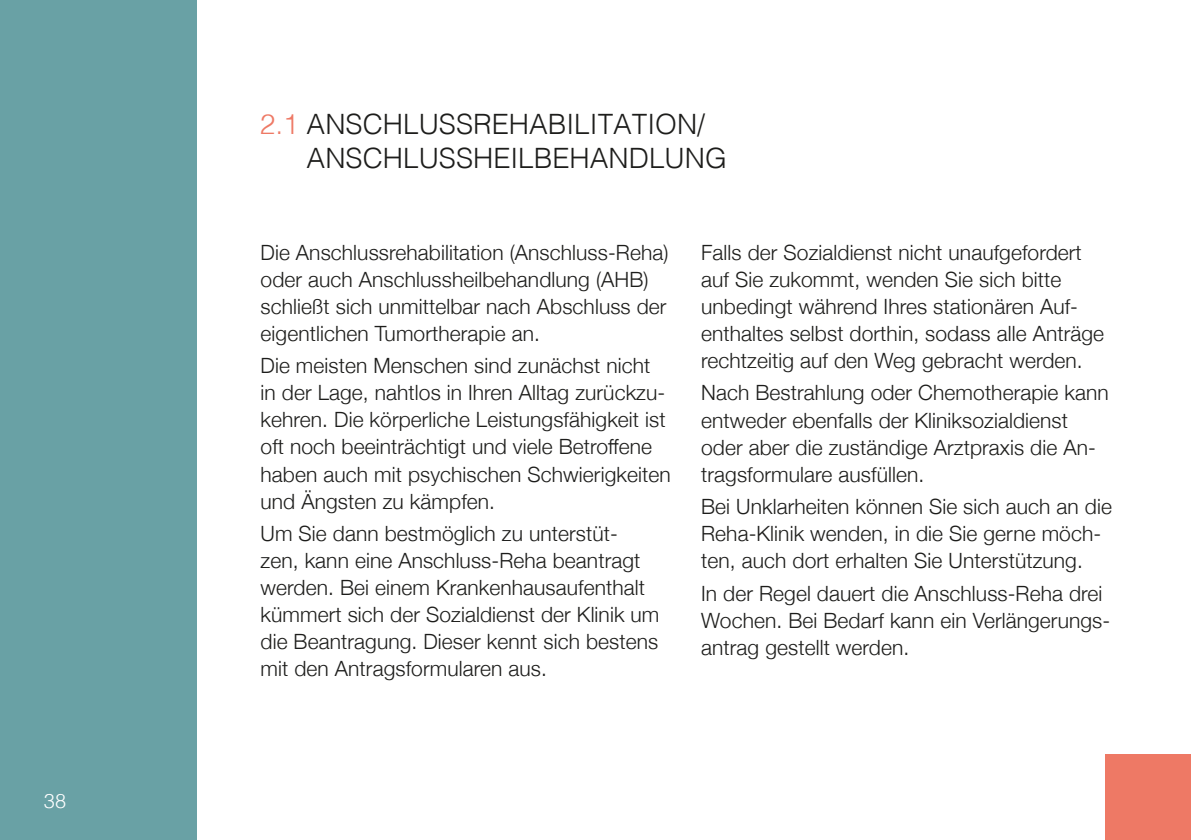
<style>
.page{position:relative;width:1191px;height:840px;background:#fff}
.page>*{position:absolute;margin:0;border:0;box-sizing:border-box;transform-origin:0 0}
.t1{font:300 28px/34px "Helvetica";color:#1d1d1b}
.t2{font:300 21px/27px "Helvetica Neue";letter-spacing:.005em;color:#1d1d1b}
.t3{font:300 20px "Helvetica";color:#fff}
.s1{color:#ee7965}
</style>
<div class="page">
<div style="left:0;top:0;width:197px;height:839px;background:#69a1a5"></div>
<div style="left:1106px;top:754px;width:85px;height:85px;background:#ee7965"></div>
<p class="t3" style="left:44px;top:783px;width:24px">38</p>
<h1 class="t1" style="left:307px;top:105px;width:421px;text-indent:-47px"><span class="s1">2.1</span> ANSCHLUSSREHABILITATION/<br>ANSCHLUSSHEILBEHANDLUNG</h1>
<p class="t2" style="left:260px;top:237px;width:409px">Die Anschlussrehabilitation (Anschluss-Reha) oder auch Anschlussheilbehandlung (AHB) schließt sich unmittelbar nach Abschluss der eigentlichen Tumortherapie an.</p>
<p class="t2" style="left:260px;top:350px;width:412px">Die meisten Menschen sind zunächst nicht in der Lage, nahtlos in Ihren Alltag zurückzu&shy;kehren. Die körperliche Leistungsfähigkeit ist oft noch beeinträchtigt und viele Betroffene haben auch mit psychischen Schwierigkeiten und Ängsten zu kämpfen.</p>
<p class="t2" style="left:260px;top:518px;width:400px">Um Sie dann bestmöglich zu unterstüt&shy;zen, kann eine Anschluss-Reha beantragt werden. Bei einem Krankenhausaufenthalt kümmert sich der Sozialdienst der Klinik um die Beantragung. Dieser kennt sich bestens mit den Antragsformularen aus.</p>
<p class="t2" style="left:701px;top:237px;width:404px">Falls der Sozialdienst nicht unaufgefordert auf Sie zukommt, wenden Sie sich bitte unbedingt während Ihres stationären Auf&shy;enthaltes selbst dorthin, sodass alle Anträge rechtzeitig auf den Weg gebracht werden.</p>
<p class="t2" style="left:701px;top:378px;width:409px">Nach Bestrahlung oder Chemotherapie kann entweder ebenfalls der Kliniksozialdienst oder aber die zuständige Arztpraxis die An&shy;tragsformulare ausfüllen.</p>
<p class="t2" style="left:701px;top:491px;width:412px">Bei Unklarheiten können Sie sich auch an die<br>Reha-Klinik wenden, in die Sie gerne möch&shy;ten, auch dort erhalten Sie Unterstützung.</p>
<p class="t2" style="left:701px;top:578px;width:410px">In der Regel dauert die Anschluss-Reha drei<br>Wochen. Bei Bedarf kann ein Verlängerungs&shy;antrag gestellt werden.</p>
</div>
